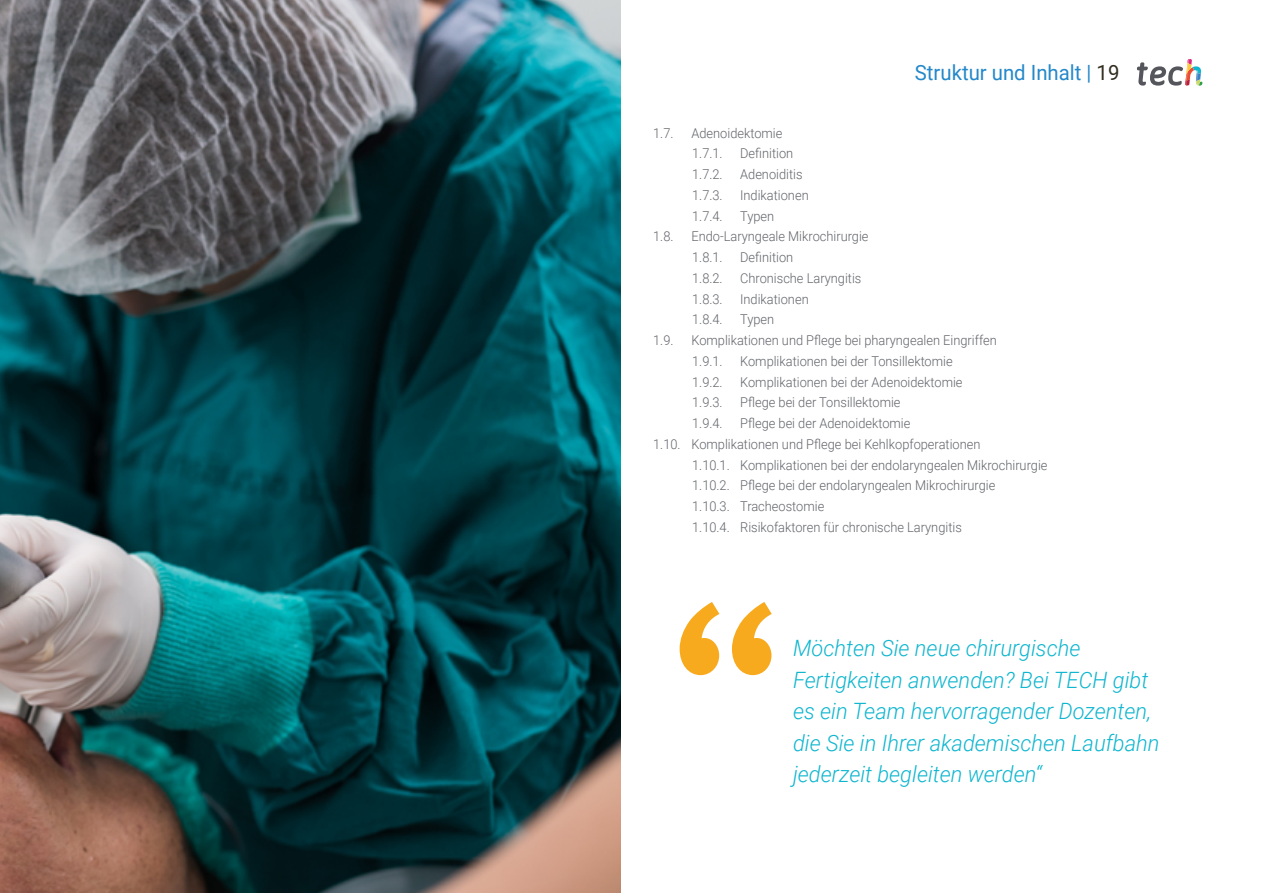
<style>
.page{position:relative;width:1263px;height:893px;background:#fff}
.page>*{position:absolute;margin:0;border:0;box-sizing:border-box;transform-origin:0 0}
.t1{font:italic 300 22.5px/31.5px "Roboto";color:#0fb6cf}
.t2{font:21px "Roboto";color:#2488c9}
.t3{font:300 13.5px/20.7px "Roboto";color:#61646a;scale:.95 1}
.s1{color:#312e20}
</style>
<div class="page">
<img style="left:0;top:0;width:621px;height:893px">
<svg style="left:680px;top:602px;width:92px;height:73px"></svg>
<svg style="left:1137px;top:59px;width:65px;height:27px"></svg>
<p class="t3" style="left:653px;top:122px;width:23px">1.7.</p>
<p class="t3" style="left:691px;top:122px;width:97px">Adenoidektomie<br>1.7.1.</p>
<p class="t3" style="left:740px;top:143px;width:57px">Definition</p>
<p class="t3" style="left:692px;top:164px;width:34px">1.7.2.</p>
<p class="t3" style="left:740px;top:164px;width:67px">Adenoiditis</p>
<p class="t3" style="left:692px;top:184px;width:34px">1.7.3.</p>
<p class="t3" style="left:740px;top:184px;width:74px">Indikationen</p>
<p class="t3" style="left:692px;top:205px;width:34px">1.7.4.</p>
<p class="t3" style="left:740px;top:205px;width:37px">Typen</p>
<p class="t3" style="left:653px;top:226px;width:23px">1.8.</p>
<p class="t3" style="left:691px;top:226px;width:188px">Endo-Laryngeale Mikrochirurgie<br>1.8.1.</p>
<p class="t3" style="left:740px;top:247px;width:57px">Definition</p>
<p class="t3" style="left:692px;top:267px;width:34px">1.8.2.</p>
<p class="t3" style="left:740px;top:267px;width:129px">Chronische Laryngitis</p>
<p class="t3" style="left:692px;top:288px;width:34px">1.8.3.</p>
<p class="t3" style="left:740px;top:288px;width:74px">Indikationen</p>
<p class="t3" style="left:692px;top:309px;width:34px">1.8.4.</p>
<p class="t3" style="left:740px;top:309px;width:37px">Typen</p>
<h2 class="t2" style="left:915px;top:57px;width:206px">Struktur und Inhalt | <span class="s1">19</span></h2>
<p class="t3" style="left:653px;top:330px;width:23px">1.9.</p>
<p class="t3" style="left:691px;top:330px;width:323px">Komplikationen und Pflege bei pharyngealen Eingriffen<br>1.9.1.</p>
<p class="t3" style="left:740px;top:350px;width:225px">Komplikationen bei der Tonsillektomie</p>
<p class="t3" style="left:692px;top:371px;width:34px">1.9.2.</p>
<p class="t3" style="left:740px;top:371px;width:236px">Komplikationen bei der Adenoidektomie</p>
<p class="t3" style="left:692px;top:392px;width:34px">1.9.3.</p>
<p class="t3" style="left:740px;top:392px;width:170px">Pflege bei der Tonsillektomie</p>
<p class="t3" style="left:692px;top:413px;width:34px">1.9.4.</p>
<p class="t3" style="left:740px;top:413px;width:181px">Pflege bei der Adenoidektomie</p>
<p class="t3" style="left:653px;top:433px;width:346px">1.10. Komplikationen und Pflege bei Kehlkopfoperationen</p>
<p class="t3" style="left:692px;top:454px;width:375px">1.10.1. Komplikationen bei der endolaryngealen Mikrochirurgie</p>
<p class="t3" style="left:692px;top:475px;width:321px">1.10.2. Pflege bei der endolaryngealen Mikrochirurgie</p>
<p class="t3" style="left:692px;top:496px;width:141px">1.10.3. Tracheostomie</p>
<p class="t3" style="left:692px;top:516px;width:285px">1.10.4. Risikofaktoren für chronische Laryngitis</p>
<h1 class="t1" style="left:793px;top:632px;width:368px">Möchten Sie neue chirurgische Fertigkeiten anwenden? Bei TECH gibt es ein Team hervorragender Dozenten, die Sie in Ihrer akademischen Laufbahn jederzeit begleiten werden“</h1>
</div>
